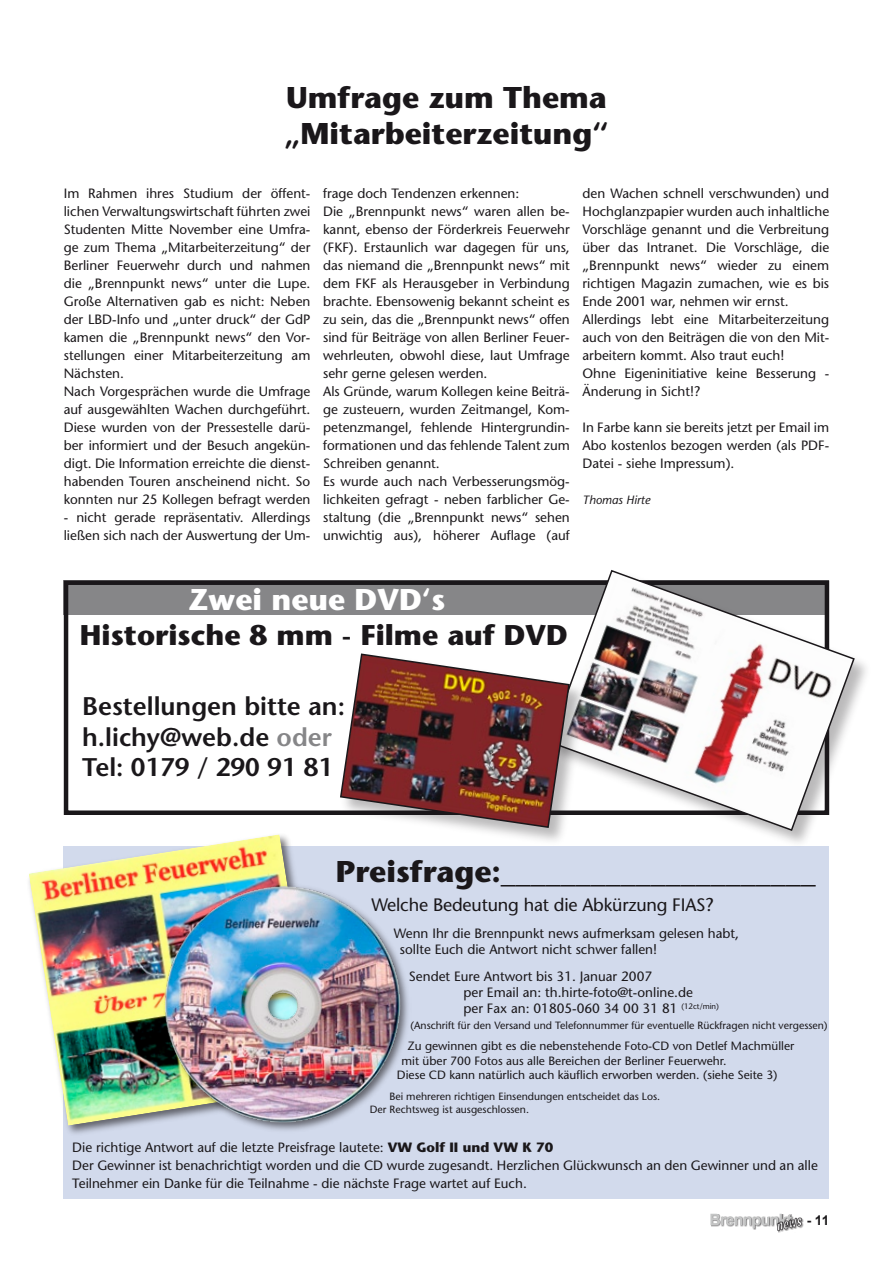
<style>
.page{position:relative;width:893px;height:1263px;background:#fff}
.page>*{position:absolute;margin:0;border:0;box-sizing:border-box;transform-origin:0 0}
.t1{font:700 30px/36px "Stone Sans";color:#1a171a}
.t2{font:700 30px "Stone Sans";color:#fff}
.t3{font:700 28.5px "Stone Sans";color:#1a171a}
.t4{font:600 25.5px/30.6px "Stone Sans";color:#1a171a}
.t5{font:18px "Stone Sans";letter-spacing:-.01em;color:#1a171a}
.t6{font:13.5px/18px "Stone Sans";color:#1a171a}
.t7{font:700 13.5px "Arial";color:#1a171a}
.t8{font:12px "Stone Sans";color:#1a171a}
.t9{font:italic 12px "Stone Sans";color:#1a171a}
.t10{font:10.5px/12.6px "Stone Sans";color:#1a171a}
.s1{color:#868688}
.s2{font-weight:700}
</style>
<div class="page">
<div style="left:64px;top:580px;width:765px;height:35px;background:#868688"></div>
<div style="left:64px;top:846px;width:765px;height:353px;background:#d2daec"></div>
<div style="left:25px;top:831px;width:306px;height:307px;background:#1a171a;opacity:.61"></div>
<img style="left:29px;top:834px;width:290px;height:291px">
<div style="left:161px;top:882px;width:251px;height:252px;background:#1a171a;opacity:.61"></div>
<img style="left:163px;top:885px;width:239px;height:240px">
<div style="left:64px;top:580px;width:765px;height:235px;border:4px solid #1a171a"></div>
<div style="left:547px;top:568px;width:326px;height:281px;background:#1a171a;opacity:.3"></div>
<svg style="left:548px;top:569px;width:308px;height:263px"></svg>
<div style="left:338px;top:652px;width:251px;height:194px;background:#1a171a;opacity:.3"></div>
<img style="left:339px;top:653px;width:232px;height:176px">
<div style="left:778px;top:1218px;width:25px;height:14px;background:#1a171a;opacity:.6"></div>
<svg style="left:710px;top:1214px;width:92px;height:19px"></svg>
<h1 class="t1" style="left:284px;top:79px;width:326px">Umfrage zum Thema „Mitarbeiterzeitung“</h1>
<p class="t6" style="left:64px;top:184px;width:248px">Im Rahmen ihres Studium der öffent&shy;lichen Verwaltungswirtschaft führten zwei Studenten Mitte November eine Umfra&shy;ge zum Thema „Mitarbeiterzeitung“ der Berliner Feuerwehr durch und nahmen die „Brennpunkt news“ unter die Lupe.<br>Große Alternativen gab es nicht: Neben der LBD-Info und „unter druck“ der GdP kamen die „Brennpunkt news“ den Vor&shy;stellungen einer Mitarbeiterzeitung am Nächsten.<br>Nach Vorgesprächen wurde die Umfrage auf ausgewählten Wachen durchgeführt.<br>Diese wurden von der Pressestelle darü&shy;ber informiert und der Besuch angekün&shy;digt. Die Information erreichte die dienst&shy;habenden Touren anscheinend nicht. So konnten nur 25 Kollegen befragt werden</p>
<p class="t6" style="left:64px;top:508px;width:248px">- nicht gerade repräsentativ. Allerdings ließen sich nach der Auswertung der Um-</p>
<p class="t6" style="left:323px;top:184px;width:248px">frage doch Tendenzen erkennen:<br>Die „Brennpunkt news“ waren allen be&shy;kannt, ebenso der Förderkreis Feuerwehr (FKF). Erstaunlich war dagegen für uns, das niemand die „Brennpunkt news“ mit dem FKF als Herausgeber in Verbindung brachte. Ebensowenig bekannt scheint es zu sein, das die „Brennpunkt news“ offen sind für Beiträge von allen Berliner Feuer&shy;wehrleuten, obwohl diese, laut Umfrage sehr gerne gelesen werden.<br>Als Gründe, warum Kollegen keine Beiträ&shy;ge zusteuern, wurden Zeitmangel, Kom&shy;petenzmangel, fehlende Hintergrundin&shy;formationen und das fehlende Talent zum Schreiben genannt.<br>Es wurde auch nach Verbesserungsmög&shy;lichkeiten gefragt - neben farblicher Ge&shy;staltung (die „Brennpunkt news“ sehen unwichtig aus), höherer Auflage (auf</p>
<p class="t6" style="left:583px;top:184px;width:248px">den Wachen schnell verschwunden) und Hochglanzpapier wurden auch inhaltliche Vorschläge genannt und die Verbreitung über das Intranet. Die Vorschläge, die „Brennpunkt news“ wieder zu einem richtigen Magazin zumachen, wie es bis Ende 2001 war, nehmen wir ernst.<br>Allerdings lebt eine Mitarbeiterzeitung auch von den Beiträgen die von den Mit&shy;arbeitern kommt. Also traut euch!<br>Ohne Eigeninitiative keine Besserung - Änderung in Sicht!?</p>
<p class="t6" style="left:583px;top:418px;width:248px;text-align:justify">In Farbe kann sie bereits jetzt per Email im Abo kostenlos bezogen werden (als PDF-Datei - siehe Impressum).</p>
<p class="t9" style="left:583px;top:492px;width:69px">Thomas Hirte</p>
<h1 class="t2" style="left:188px;top:580px;width:259px">Zwei neue DVD‘s</h1>
<h2 class="t3" style="left:80px;top:617px;width:489px">Historische 8 mm - Filme auf DVD</h2>
<h3 class="t4" style="left:82px;top:690px;width:264px">Bestellungen bitte an: h.lichy@web.de <span class="s1">oder<br></span>Tel: 0179 / 290 91 81</h3>
<h1 class="t1" style="left:336px;top:853px;width:482px">Preisfrage:_____________________</h1>
<h3 class="t5" style="left:371px;top:893px;width:344px">Welche Bedeutung hat die Abkürzung FIAS?</h3>
<p class="t6" style="left:400px;top:925px;width:341px;line-height:16.2px;text-indent:-6px">Wenn Ihr die Brennpunkt news aufmerksam gelesen habt, sollte Euch die Antwort nicht schwer fallen!</p>
<p class="t6" style="left:463px;top:968px;width:257px;line-height:16.2px;text-indent:-55px">Sendet Eure Antwort bis 31. Januar 2007<br>per Email an: th.hirte-foto@t-online.de<br>per Fax an: 01805-060 34 00 31 81 <sup>(12ct/min)</sup></p>
<p class="t10" style="left:410px;top:1019px;width:419px">(Anschrift für den Versand und Telefonnummer für eventuelle Rückfragen nicht vergessen)</p>
<p class="t8" style="left:407px;top:1039px;width:388px">Zu gewinnen gibt es die nebenstehende Foto-CD von Detlef Machmüller</p>
<p class="t8" style="left:401px;top:1053px;width:327px">mit über 700 Fotos aus alle Bereichen der Berliner Feuerwehr.</p>
<p class="t8" style="left:397px;top:1068px;width:382px">Diese CD kann natürlich auch käuflich erworben werden. (siehe Seite 3)</p>
<p class="t10" style="left:370px;top:1090px;width:292px;text-indent:19px">Bei mehreren richtigen Einsendungen entscheidet das Los.<br>Der Rechtsweg ist ausgeschlossen.</p>
<p class="t6" style="left:72px;top:1138px;width:747px">Die richtige Antwort auf die letzte Preisfrage lautete: <span class="s2">VW Golf II und VW K 70<br></span>Der Gewinner ist benachrichtigt worden und die CD wurde zugesandt. Herzlichen Glückwunsch an den Gewinner und an alle<br>Teilnehmer ein Danke für die Teilnahme - die nächste Frage wartet auf Euch.</p>
<p class="t7" style="left:807px;top:1211px;width:24px">- 11</p>
</div>
